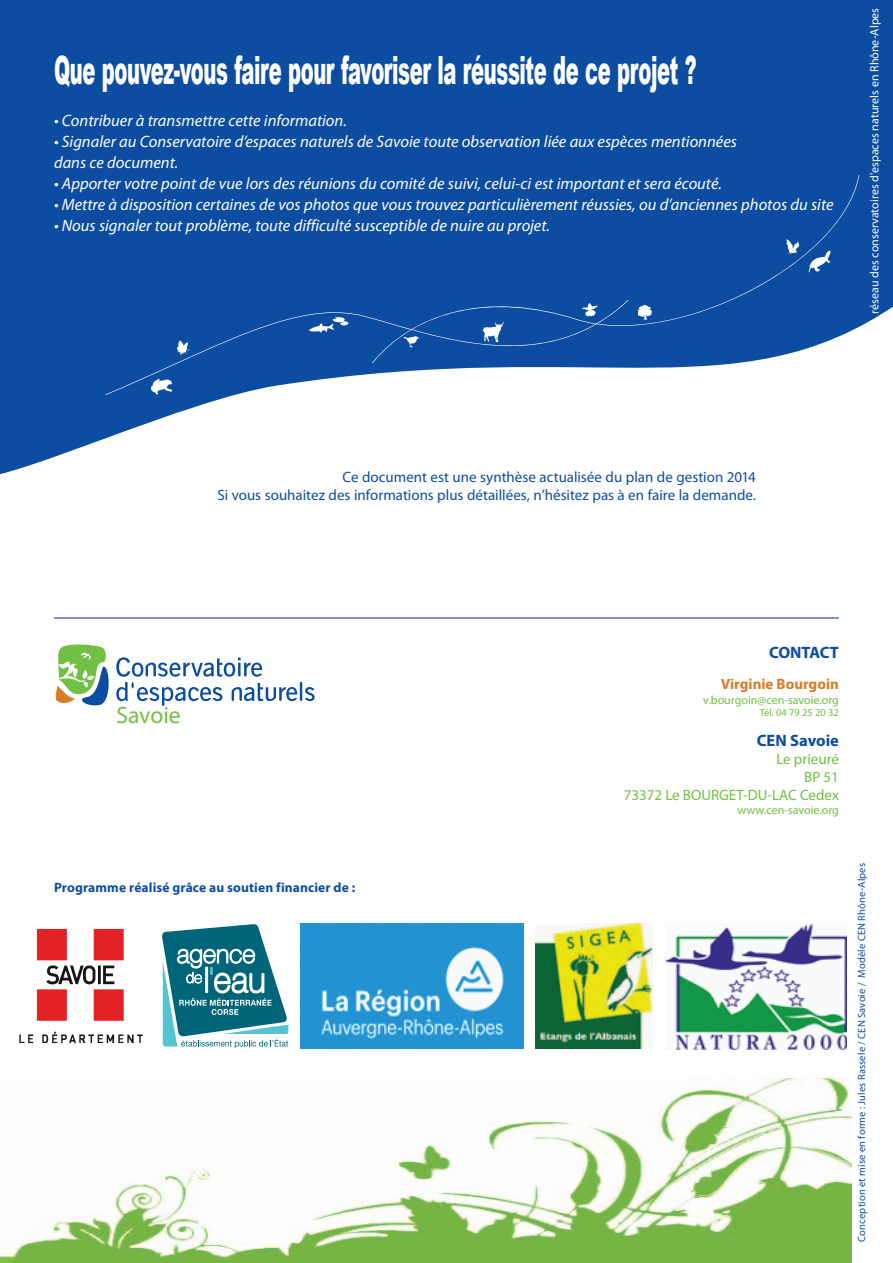
<style>
.page{position:relative;width:893px;height:1263px;background:#fff}
.page>*{position:absolute;margin:0;border:0;box-sizing:border-box;transform-origin:0 0}
.t1{font:900 39px "Arial";letter-spacing:-.02em;color:#fff;scale:.5 1}
.t2{font:700 23.7px "News Gothic BT";color:#71bf44}
.t3{font:italic 16.5px/21px "Myriad Pro";color:#fff}
.t4{font:700 16.5px "Myriad Pro";color:#0d4da1}
.t5{font:15px/18.1px "Myriad Pro";color:#0d4da1;text-align:right}
.t6{font:15px/18px "Myriad Pro";color:#71bf44;text-align:right}
.t7{font:700 15px "Myriad Pro";color:#d77c29}
.t8{font:700 13.5px "Myriad Pro";letter-spacing:.01em;color:#0d4da1}
.t9{font:12px "Myriad Pro";color:#fff}
.t10{font:12px "Myriad Pro";color:#71bf44}
.t11{font:10.5px "Myriad Pro";letter-spacing:.015em;color:#0d4da1}
.t12{font:10.5px "Myriad Pro";color:#71bf44}
</style>
<div class="page">
<svg style="left:162px;top:924px;width:126px;height:124px"></svg>
<svg style="left:0;top:0;width:893px;height:474px;fill:#0d4da1"></svg>
<svg style="left:55px;top:644px;width:260px;height:62px"></svg>
<hr style="left:54px;top:617px;width:785px;height:2px;background:#838fc7">
<div style="left:372px;top:175px;width:487px;height:188px;background:#0d4da1"></div>
<svg style="left:105px;top:300px;width:523px;height:95px;fill:#0d4da1"></svg>
<svg style="left:638px;top:305px;width:14px;height:15px"></svg>
<svg style="left:403px;top:336px;width:17px;height:12px"></svg>
<svg style="left:151px;top:379px;width:21px;height:16px"></svg>
<svg style="left:786px;top:239px;width:13px;height:16px"></svg>
<svg style="left:177px;top:341px;width:13px;height:14px"></svg>
<svg style="left:483px;top:322px;width:21px;height:20px"></svg>
<svg style="left:809px;top:251px;width:22px;height:21px"></svg>
<svg style="left:309px;top:317px;width:39px;height:15px"></svg>
<svg style="left:582px;top:303px;width:15px;height:14px"></svg>
<img style="left:301px;top:924px;width:222px;height:124px">
<img style="left:535px;top:924px;width:117px;height:124px">
<img style="left:665px;top:924px;width:182px;height:125px">
<img style="left:19px;top:928px;width:124px;height:116px">
<img style="left:0;top:1078px;width:851px;height:185px">
<h1 class="t1" style="left:54px;top:42px;width:1287px">Que pouvez-vous faire pour favoriser la réussite de ce projet ?</h1>
<p class="t3" style="left:54px;top:110px;width:294px">• Contribuer à transmettre cette information.</p>
<p class="t3" style="left:54px;top:131px;width:684px">• Signaler au Conservatoire d’espaces naturels de Savoie toute observation liée aux espèces mentionnées dans ce document.</p>
<p class="t3" style="left:54px;top:173px;width:669px">• Apporter votre point de vue lors des réunions du comité de suivi, celui-ci est important et sera écouté.</p>
<p class="t3" style="left:54px;top:194px;width:781px">• Mettre à disposition certaines de vos photos que vous trouvez particulièrement réussies, ou d’anciennes photos du site</p>
<p class="t3" style="left:54px;top:215px;width:498px">• Nous signaler tout problème, toute difficulté susceptible de nuire au projet.</p>
<p class="t9" style="left:867px;top:314px;width:307px;rotate:-90deg">réseau des conservatoires d'espaces naturels en Rhône-Alpes</p>
<p class="t5" style="left:218px;top:467px;width:540px">Ce document est une synthèse actualisée du plan de gestion 2014<br>Si vous souhaitez des informations plus détaillées, n’hésitez pas à en faire la demande.</p>
<h2 class="t2" style="left:116px;top:701px;width:66px">Savoie</h2>
<p class="t8" style="left:54px;top:880px;width:303px">Programme réalisé grâce au soutien financier de :</p>
<p class="t4" style="left:769px;top:643px;width:71px">CONTACT</p>
<p class="t7" style="left:721px;top:676px;width:120px">Virginie Bourgoin</p>
<p class="t10" style="left:703px;top:692px;width:137px">v.bourgoin@cen-savoie.org</p>
<p class="t12" style="left:760px;top:706px;width:81px">Tél. 04 79 25 20 32</p>
<p class="t4" style="left:757px;top:731px;width:84px">CEN Savoie</p>
<p class="t6" style="left:624px;top:750px;width:217px">Le prieuré<br>BP 51<br>73372 Le BOURGET-DU-LAC Cedex</p>
<p class="t10" style="left:737px;top:803px;width:103px">www.cen-savoie.org</p>
<p class="t11" style="left:855px;top:1242px;width:380px;rotate:-90deg">Conception et mise en forme : Jules Rassele / CEN Savoie / Modèle CEN Rhône-Alpes</p>
</div>
